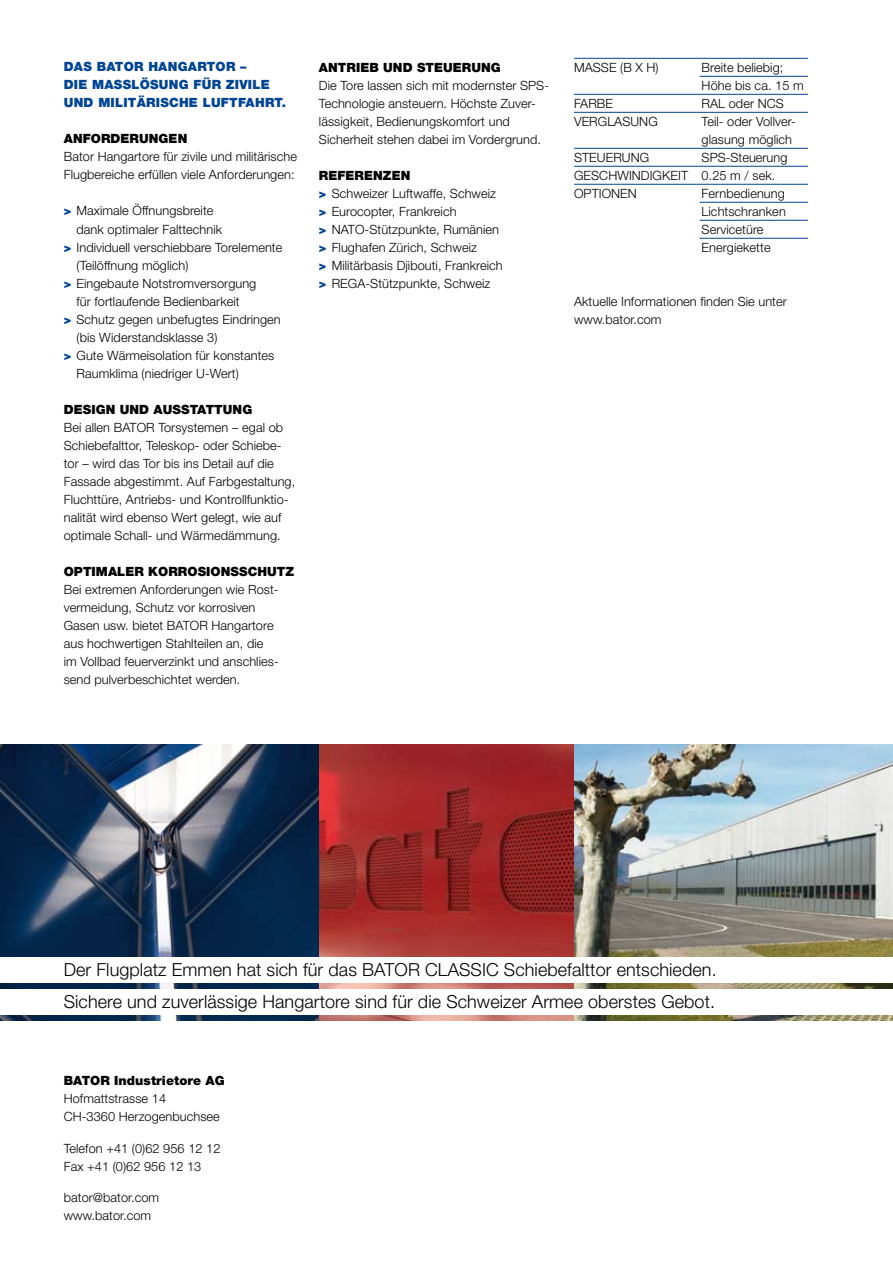
<style>
.page{position:relative;width:893px;height:1263px;background:#fff}
.page>*{position:absolute;margin:0;border:0;box-sizing:border-box;transform-origin:0 0}
.t1{font:300 18px/31.5px "Helvetica Neue";letter-spacing:.005em;color:#000}
.t2{font:300 12.75px/18px "Helvetica Neue";letter-spacing:.005em;color:#000}
.t3{font:900 12.75px "Helvetica Neue";letter-spacing:.005em;color:#000}
.t4{font:900 12.75px/18px "Helvetica Neue";letter-spacing:.02em;color:#004494}
.s1{font-weight:900;color:#004494}
.s2{font-weight:900}
</style>
<div class="page">
<img style="left:0;top:744px;width:893px;height:277px">
<div style="left:0;top:989px;width:893px;height:25px;background:#fff"></div>
<div style="left:0;top:957px;width:893px;height:26px;background:#fff"></div>
<hr style="left:574px;top:58px;width:234px;height:1px;background:#004494">
<hr style="left:699px;top:76px;width:109px;height:1px;background:#004494">
<hr style="left:574px;top:94px;width:234px;height:1px;background:#004494">
<hr style="left:574px;top:112px;width:234px;height:1px;background:#004494">
<hr style="left:574px;top:148px;width:234px;height:1px;background:#004494">
<hr style="left:574px;top:166px;width:234px;height:1px;background:#004494">
<hr style="left:574px;top:184px;width:234px;height:1px;background:#004494">
<hr style="left:699px;top:202px;width:109px;height:1px;background:#004494">
<hr style="left:699px;top:220px;width:109px;height:1px;background:#004494">
<hr style="left:699px;top:238px;width:109px;height:1px;background:#004494">
<p class="t4" style="left:64px;top:58px;width:125px">DAS BATOR HANGARTOR</p>
<p class="t4" style="left:64px;top:58px;width:206px;text-indent:176px">–<br>DIE MASSLÖSUNG FÜR ZIVI LE<br>UND MILITÄRISCHE LUFTFAHRT</p>
<p class="t4" style="left:282px;top:94px;width:6px">.</p>
<p class="t3" style="left:64px;top:131px;width:38px">ANFORDER</p>
<p class="t3" style="left:139px;top:131px;width:50px">UNGEN</p>
<p class="t2" style="left:64px;top:148px;width:235px">Bator Hangartore für zivile und militärische<br>Flugbereiche erfüllen viele Anforderungen:</p>
<p class="t2" style="left:64px;top:202px;width:151px"><span class="s1">&gt;</span> Maximale Öffnungsbreite</p>
<p class="t2" style="left:77px;top:220px;width:147px">dank optimaler Falttechnik</p>
<p class="t2" style="left:64px;top:238px;width:220px"><span class="s1">&gt;</span> Individuell verschiebbare Torelemente</p>
<p class="t2" style="left:77px;top:256px;width:114px">(Teilöffnung möglich)</p>
<p class="t2" style="left:64px;top:274px;width:194px"><span class="s1">&gt;</span> Eingebaute Notstromversorgung</p>
<p class="t2" style="left:77px;top:292px;width:165px">für fortlaufende Bedienbarkeit</p>
<p class="t2" style="left:64px;top:310px;width:219px"><span class="s1">&gt;</span> Schutz gegen unbefugtes Eindringen</p>
<p class="t2" style="left:77px;top:328px;width:142px">(bis Widerstandsklasse 3)</p>
<p class="t2" style="left:64px;top:346px;width:212px"><span class="s1">&gt;</span> Gute Wärmeisolation für konstantes</p>
<p class="t2" style="left:77px;top:364px;width:164px">Raumklima (niedriger U-Wert)</p>
<p class="t3" style="left:64px;top:401px;width:136px">DESIG N UND AUSSTATT</p>
<p class="t3" style="left:223px;top:401px;width:30px">UNG</p>
<p class="t2" style="left:64px;top:418px;width:233px">Bei allen BATOR Torsystemen – egal ob Schiebefalttor, Teleskop- oder Schiebe&shy;tor – wird das Tor bis ins Detail auf die Fassade abgestimmt. Auf Farbgestaltung, Fluchttüre, Antriebs- und Kontrollfunktio&shy;nalität wird ebenso Wert gelegt, wie auf optimale Schall- und Wärmedämmung.</p>
<p class="t3" style="left:64px;top:563px;width:29px">OPTIMA</p>
<p class="t3" style="left:117px;top:563px;width:42px">LER KORRO</p>
<p class="t3" style="left:198px;top:563px;width:98px">SIONSSCHUTZ</p>
<p class="t2" style="left:64px;top:580px;width:216px">Bei extremen Anforderungen wie Rost&shy;vermeidung, Schutz vor korrosiven Gasen usw. bietet BATOR Hangartore aus hochwertigen Stahlteilen an, die im Vollbad feuerverzinkt und anschlies&shy;send pulverbeschichtet werden.</p>
<p class="t3" style="left:319px;top:59px;width:29px">ANTRIEB</p>
<p class="t3" style="left:383px;top:59px;width:44px">UND STE</p>
<p class="t3" style="left:443px;top:59px;width:58px">UERUNG</p>
<p class="t2" style="left:319px;top:76px;width:232px">Die Tore lassen sich mit modernster SPS-Technologie ansteuern. Höchste Zuver&shy;lässigkeit, Bedienungskomfort und Sicherheit stehen dabei im Vordergrund.</p>
<p class="t3" style="left:319px;top:167px;width:37px">REFERE</p>
<p class="t2" style="left:319px;top:166px;width:185px;text-indent:54px"><span class="s2">NZEN<br></span><span class="s1">&gt;</span> Schweizer Luftwaffe, Schweiz <span class="s1">&gt;</span> Eurocopter, Frankreich<br><span class="s1">&gt;</span> NATO-Stützpunkte, Rumänien <span class="s1">&gt;</span> Flughafen Zürich, Schweiz<br><span class="s1">&gt;</span> Militärbasis Djibouti, Frankreich <span class="s1">&gt;</span> REGA-Stützpunkte, Schweiz</p>
<p class="t2" style="left:574px;top:58px;width:20px">Masse</p>
<p class="t2" style="left:620px;top:58px;width:40px">(b x h)</p>
<p class="t2" style="left:702px;top:58px;width:104px">Breite beliebig;<br>Höhe bis ca. 15 m</p>
<p class="t2" style="left:574px;top:94px;width:16px">Farbe</p>
<p class="t2" style="left:702px;top:94px;width:84px">RAL oder NCS</p>
<p class="t2" style="left:574px;top:112px;width:17px">Verglas</p>
<p class="t2" style="left:630px;top:112px;width:19px">ung</p>
<p class="t2" style="left:702px;top:112px;width:96px">Teil- oder Vollver&shy;glasung möglich</p>
<p class="t2" style="left:574px;top:148px;width:67px">Steuerung</p>
<p class="t2" style="left:702px;top:148px;width:87px">SPS-Steuerung</p>
<p class="t2" style="left:574px;top:166px;width:18px">Geschwindigkeit</p>
<p class="t2" style="left:702px;top:166px;width:75px">0.25 m / sek.</p>
<p class="t2" style="left:574px;top:184px;width:26px">Optionen</p>
<p class="t2" style="left:702px;top:184px;width:86px">Fernbedienung<br>Lichtschranken<br>Servicetüre<br>Energiekette</p>
<p class="t2" style="left:574px;top:292px;width:214px">Aktuelle Informationen finden Sie unter www.bator.com</p>
<h1 class="t1" style="left:64px;top:954px;width:654px">Der Flugplatz Emmen hat sich für das BATOR CLASSIC Schiebefalttor entschieden.<br>Sichere und zuverlässige Hangartore sind für die Schweizer Armee oberstes Gebot.</h1>
<p class="t3" style="left:64px;top:1073px;width:162px">BATOR INDUSTRIETORE AG</p>
<p class="t2" style="left:64px;top:1089px;width:158px">Hofmattstrasse 14<br>CH-3360 Herzogenbuchsee</p>
<p class="t2" style="left:64px;top:1139px;width:158px">Telefon +41 (0)62 956 12 12<br>Fax +41 (0)62 956 12 13</p>
<p class="t2" style="left:64px;top:1189px;width:97px">bator@bator.com www.bator.com</p>
</div>
